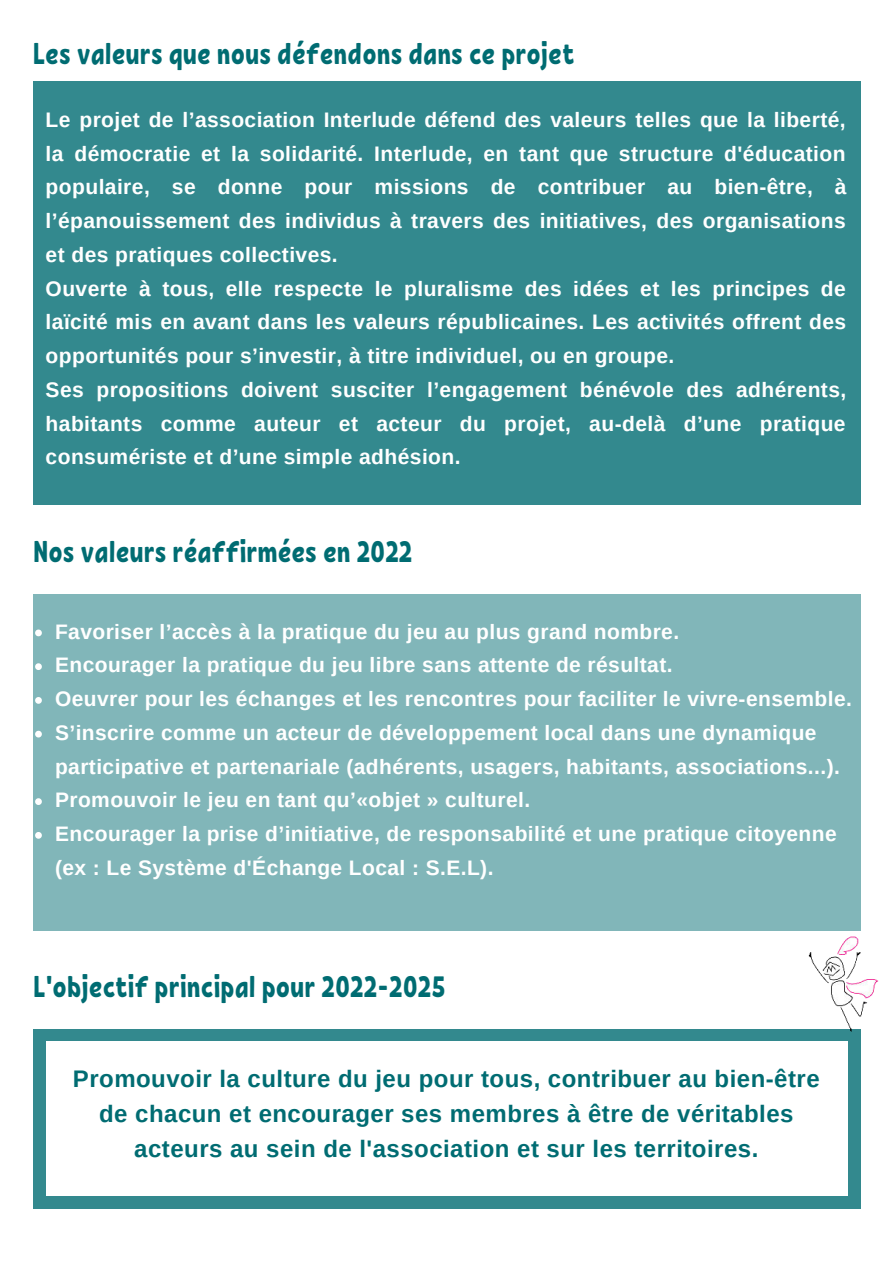
<style>
.page{position:relative;width:893px;height:1264px;background:#fff}
.page>*{position:absolute;margin:0;border:0;box-sizing:border-box;transform-origin:0 0}
.t1{font:30px "RF Krabuler";color:#006c72}
.t2{font:700 24px/34.8px "Arimo";letter-spacing:.02em;color:#006c72;text-align:center}
.t3{font:700 21px/33.8px "Arimo";letter-spacing:.02em;color:#fff}
</style>
<div class="page">
<div style="left:33px;top:81px;width:827px;height:424px;background:#33898e"></div>
<div style="left:33px;top:594px;width:827px;height:336px;background:#81b6b9"></div>
<div style="left:33px;top:1028px;width:827px;height:180px;background:#33898e"></div>
<div style="left:46px;top:1041px;width:801px;height:154px;background:#fff"></div>
<img style="left:803px;top:936px;width:75px;height:102px">
<svg style="left:35px;top:629px;width:7px;height:7px"></svg>
<svg style="left:35px;top:663px;width:7px;height:7px"></svg>
<svg style="left:35px;top:697px;width:7px;height:6px"></svg>
<svg style="left:35px;top:730px;width:7px;height:7px"></svg>
<svg style="left:35px;top:798px;width:7px;height:7px"></svg>
<svg style="left:35px;top:832px;width:7px;height:6px"></svg>
<h1 class="t1" style="left:33px;top:35px;width:543px">Les valeurs que nous défendons dans ce projet</h1>
<p class="t3" style="left:46px;top:103px;width:802px">Le projet de l’association Interlude défend des valeurs telles que la liberté, la démocratie et la solidarité. Interlude, en tant que structure d'éducation populaire, se donne pour missions de contribuer au bien-être, à l’épanouissement des individus à travers des initiatives, des organisations et des pratiques collectives.<br>Ouverte à tous, elle respecte le pluralisme des idées et les principes de laïcité mis en avant dans les valeurs républicaines. Les activités offrent des opportunités pour s’investir, à titre individuel, ou en groupe.<br>Ses propositions doivent susciter l’engagement bénévole des adhérents, habitants comme auteur et acteur du projet, au-delà d’une pratique consumériste et d’une simple adhésion.</p>
<h1 class="t1" style="left:33px;top:533px;width:381px">Nos valeurs réaffirmées en 2022</h1>
<p class="t3" style="left:55px;top:614px;width:798px">Favoriser l’accès à la pratique du jeu au plus grand nombre.<br>Encourager la pratique du jeu libre sans attente de résultat.<br>Oeuvrer pour les échanges et les rencontres pour faciliter le vivre-ensemble.<br>S’inscrire comme un acteur de développement local dans une dynamique participative et partenariale (adhérents, usagers, habitants, associations...).<br>Promouvoir le jeu en tant qu’«objet » culturel.<br>Encourager la prise d’initiative, de responsabilité et une pratique citoyenne (ex : Le Système d'Échange Local : S.E.L).</p>
<h1 class="t1" style="left:33px;top:968px;width:414px">L'objectif principal pour 2022-2025</h1>
<p class="t2" style="left:73px;top:1061px;width:748px">Promouvoir la culture du jeu pour tous, contribuer au bien-être de chacun et encourager ses membres à être de véritables acteurs au sein de l'association et sur les territoires.</p>
</div>
